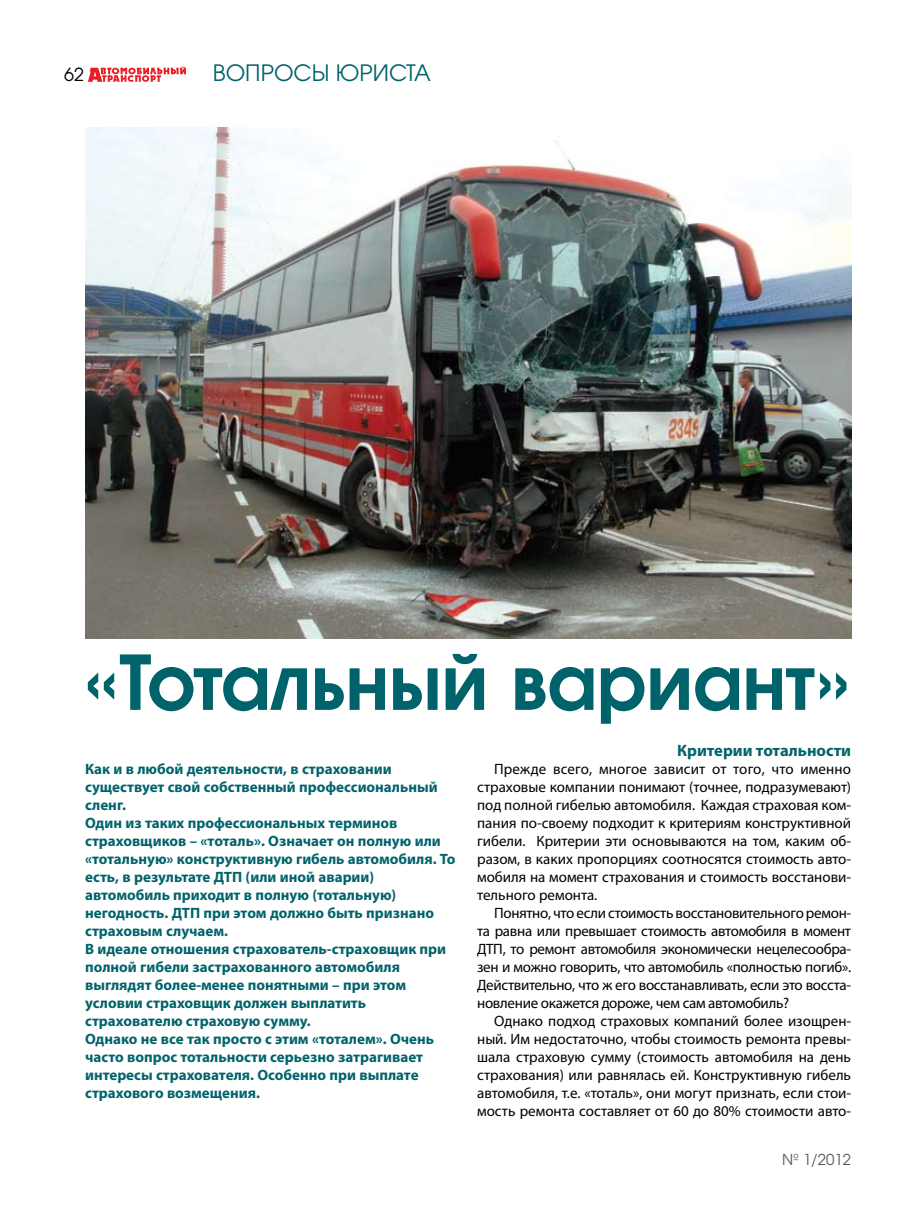
<style>
.page{position:relative;width:915px;height:1212px;background:#fff}
.page>*{position:absolute;margin:0;border:0;box-sizing:border-box;transform-origin:0 0}
.t1{font:700 75px "AG Avalanche C";color:#00636b}
.t2{font:22.5px "AG Avalanche C";color:#00636b}
.t3{font:18px "AG Avalanche C";color:#000}
.t4{font:700 16.5px "Myriad Pro";color:#00636b}
.t5{font:15px/18px "Myriad Pro";letter-spacing:-.005em;color:#000;text-align:justify}
.t6{font:700 15px/18px "Myriad Pro";color:#00636b}
.t7{font:15px "AG Avalanche C";color:#58595b}
</style>
<div class="page">
<svg style="left:88px;top:66px;width:98px;height:16px"></svg>
<img style="left:85px;top:128px;width:765px;height:511px">
<p class="t3" style="left:64px;top:63px;width:21px">62</p>
<h2 class="t2" style="left:213px;top:59px;width:219px">ВОПРОСЫ ЮРИСТА</h2>
<h1 class="t1" style="left:85px;top:633px;width:765px">«Тотальный вариант»</h1>
<p class="t6" style="left:85px;top:759px;width:371px">Как и в любой деятельности, в страховании существует свой собственный профессиональный сленг.<br>Один из таких профессиональных терминов страховщиков – «тоталь». Означает он полную или «тотальную» конструктивную гибель автомобиля. То есть, в результате ДТП (или иной аварии) автомобиль приходит в полную (тотальную) негодность. ДТП при этом должно быть признано страховым случаем.<br>В идеале отношения страхователь-страховщик при полной гибели застрахованного автомобиля выглядят более-менее понятными – при этом условии страховщик должен выплатить страхователю страховую сумму.<br>Однако не все так просто с этим «тоталем». Очень часто вопрос тотальности серьезно затрагивает интересы страхователя. Особенно при выплате страхового возмещения.</p>
<p class="t4" style="left:677px;top:740px;width:175px">Критерии тотальности</p>
<p class="t5" style="left:477px;top:760px;width:375px;text-indent:17px">Прежде всего, многое зависит от того, что именно страховые компании понимают (точнее, подразумевают) под полной гибелью автомобиля. Каждая страховая ком&shy;пания по-своему подходит к критериям конструктивной гибели. Критерии эти основываются на том, каким об&shy;разом, в каких пропорциях соотносятся стоимость авто&shy;мобиля на момент страхования и стоимость восстанови&shy;тельного ремонта.</p>
<p class="t5" style="left:477px;top:904px;width:375px;text-indent:17px">Понятно, что если стоимость восстановительного ремон&shy;та равна или превышает стоимость автомобиля в момент ДТП, то ремонт автомобиля экономически нецелесообра&shy;зен и можно говорить, что автомобиль «полностью погиб».<br>Действительно, что ж его восстанавливать, если это восста&shy;новление окажется дороже, чем сам автомобиль?</p>
<p class="t5" style="left:477px;top:1012px;width:375px;text-indent:17px">Однако подход страховых компаний более изощрен&shy;ный. Им недостаточно, чтобы стоимость ремонта превы&shy;шала страховую сумму (стоимость автомобиля на день страхования) или равнялась ей. Конструктивную гибель автомобиля, т.е. «тоталь», они могут признать, если стои&shy;мость ремонта составляет от 60 до 80% стоимости авто-</p>
<p class="t7" style="left:781px;top:1150px;width:70px">№ 1/2012</p>
</div>
